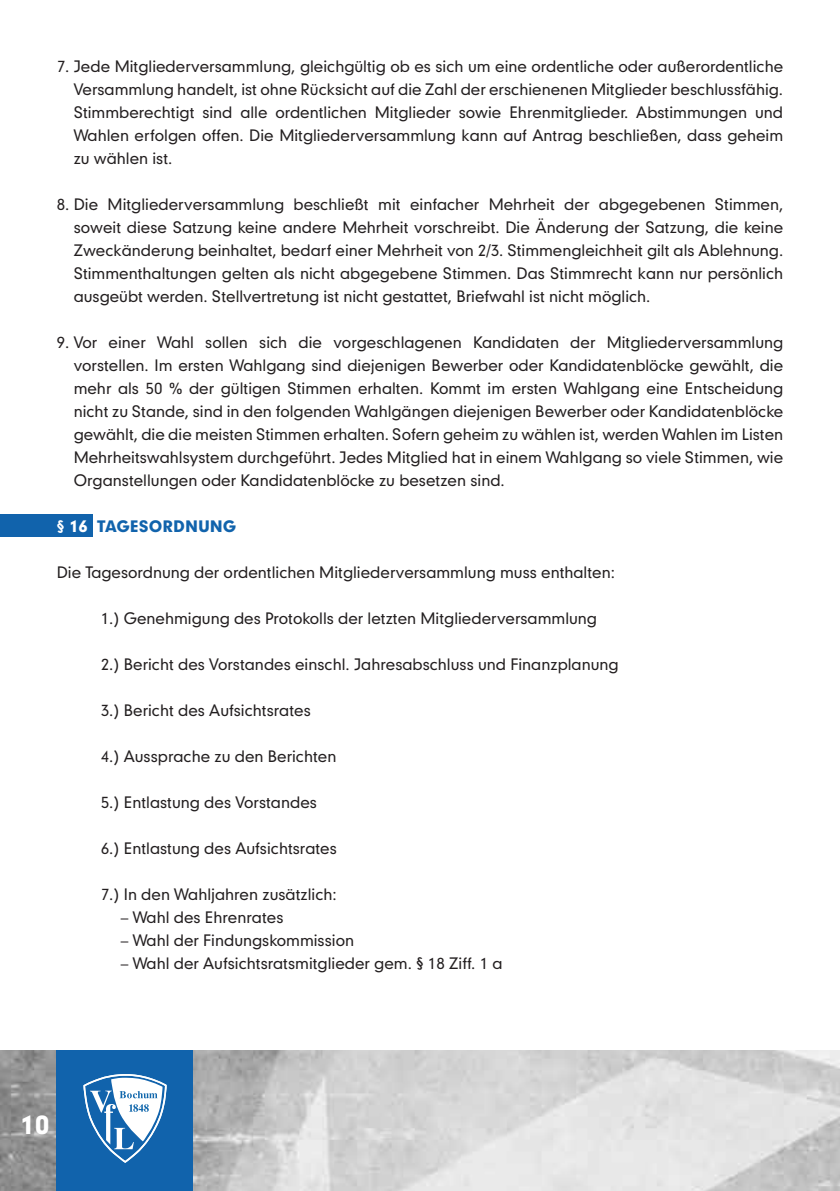
<style>
.page{position:relative;width:840px;height:1191px;background:#fff}
.page>*{position:absolute;margin:0;border:0;box-sizing:border-box;transform-origin:0 0}
.t1{font:24px "Geometric 706 BT Black B";color:#fff}
.t2{font:15.2px/23px "Geometric 706 BT Medium B";color:#231f20;text-align:justify}
.t3{font:15.2px "Geometric 706 BT Black B";color:#1163ac}
.s1{color:#fff}
</style>
<div class="page">
<div style="left:0;top:514px;width:93px;height:22px;background:#1163ac"></div>
<img style="left:0;top:1050px;width:839px;height:141px">
<div style="left:57px;top:1050px;width:136px;height:141px;background:#1163ac"></div>
<svg style="left:83px;top:1074px;width:84px;height:89px"></svg>
<p class="t2" style="left:74px;top:54px;width:710px;text-indent:-17px">7. Jede Mitgliederversammlung, gleichgültig ob es sich um eine ordentliche oder außerordentliche Versammlung handelt, ist ohne Rücksicht auf die Zahl der erschienenen Mitglieder beschlussfähig.<br>Stimmberechtigt sind alle ordentlichen Mitglieder sowie Ehrenmitglieder. Abstimmungen und Wahlen erfolgen offen. Die Mitgliederversammlung kann auf Antrag beschließen, dass geheim zu wählen ist.</p>
<p class="t2" style="left:74px;top:192px;width:710px;text-indent:-17px">8. Die Mitgliederversammlung beschließt mit einfacher Mehrheit der abgegebenen Stimmen, soweit diese Satzung keine andere Mehrheit vorschreibt. Die Änderung der Satzung, die keine Zweckänderung beinhaltet, bedarf einer Mehrheit von 2/3. Stimmengleichheit gilt als Ablehnung.<br>Stimmenthaltungen gelten als nicht abgegebene Stimmen. Das Stimmrecht kann nur persönlich ausgeübt werden. Stellvertretung ist nicht gestattet, Briefwahl ist nicht möglich.</p>
<p class="t2" style="left:74px;top:330px;width:710px;text-indent:-17px">9. Vor einer Wahl sollen sich die vorgeschlagenen Kandidaten der Mitgliederversammlung vorstellen. Im ersten Wahlgang sind diejenigen Bewerber oder Kandidatenblöcke gewählt, die mehr als 50 % der gültigen Stimmen erhalten. Kommt im ersten Wahlgang eine Entscheidung nicht zu Stande, sind in den folgenden Wahlgängen diejenigen Bewerber oder Kandidatenblöcke gewählt, die die meisten Stimmen erhalten. Sofern geheim zu wählen ist, werden Wahlen im Listen Mehrheitswahlsystem durchgeführt. Jedes Mitglied hat in einem Wahlgang so viele Stimmen, wie Organstellungen oder Kandidatenblöcke zu besetzen sind.</p>
<p class="t3" style="left:57px;top:516px;width:181px"><span class="s1">§ 16</span> TAGESORDNUNG</p>
<p class="t2" style="left:57px;top:560px;width:559px">Die Tagesordnung der ordentlichen Mitgliederversammlung muss enthalten:</p>
<p class="t2" style="left:101px;top:606px;width:497px">1.) Genehmigung des Protokolls der letzten Mitgliederversammlung</p>
<p class="t2" style="left:101px;top:652px;width:519px">2.) Bericht des Vorstandes einschl. Jahresabschluss und Finanzplanung</p>
<p class="t2" style="left:101px;top:698px;width:211px">3.) Bericht des Aufsichtsrates</p>
<p class="t2" style="left:101px;top:744px;width:237px">4.) Aussprache zu den Berichten</p>
<p class="t2" style="left:101px;top:790px;width:217px">5.) Entlastung des Vorstandes</p>
<p class="t2" style="left:101px;top:836px;width:237px">6.) Entlastung des Aufsichtsrates</p>
<p class="t2" style="left:101px;top:882px;width:237px">7.) In den Wahljahren zusätzlich:</p>
<p class="t2" style="left:121px;top:905px;width:164px">– Wahl des Ehrenrates</p>
<p class="t2" style="left:121px;top:928px;width:235px">– Wahl der Findungskommission</p>
<p class="t2" style="left:121px;top:951px;width:383px">– Wahl der Aufsichtsratsmitglieder gem. § 18 Ziff. 1 a</p>
<h1 class="t1" style="left:20px;top:1108px;width:31px">10</h1>
</div>
